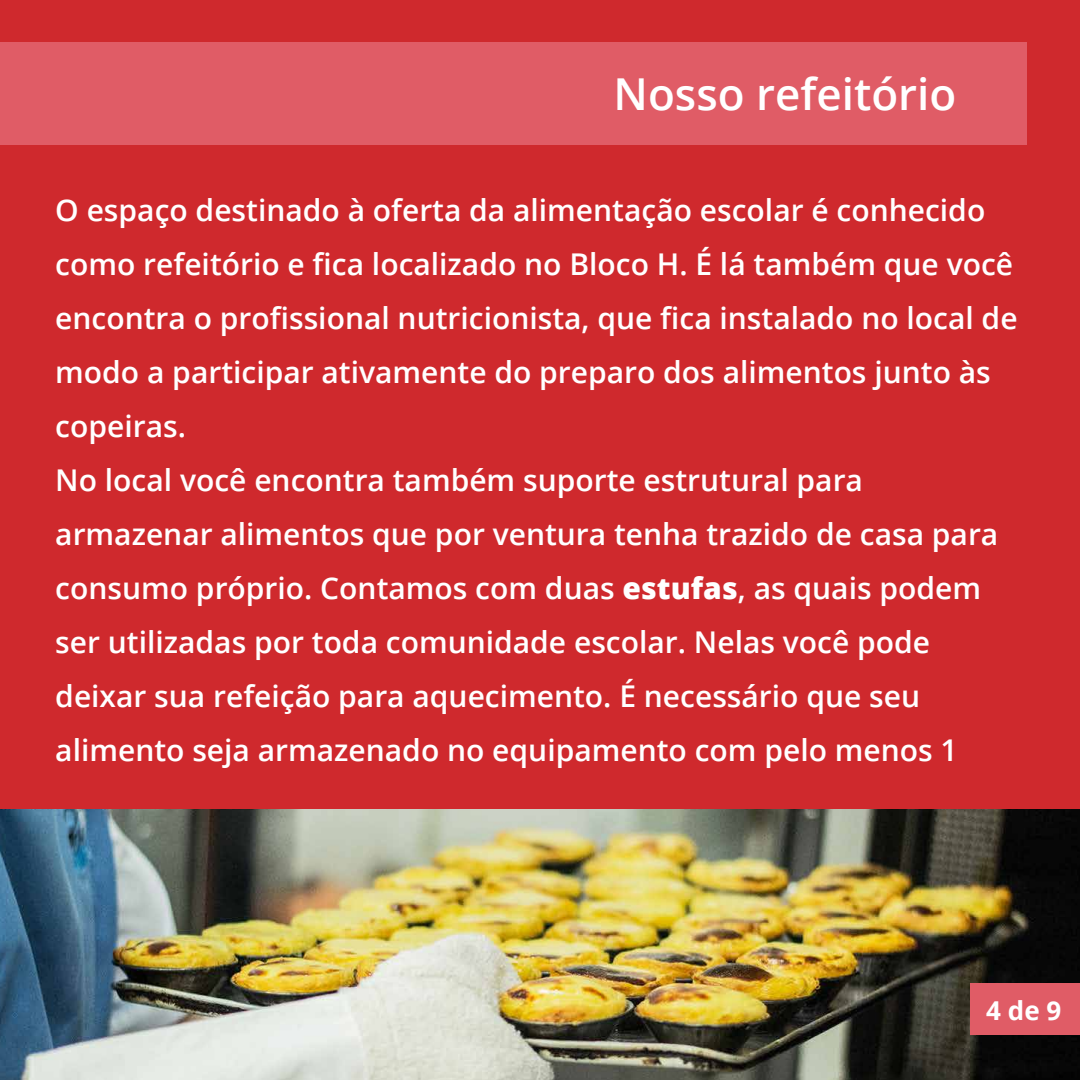
<style>
.page{position:relative;width:1080px;height:1080px;background:#fff}
.page>*{position:absolute;margin:0;border:0;box-sizing:border-box;transform-origin:0 0}
.t1{font:600 44px "Open Sans";color:#fff}
.t2{font:600 30px/54px "Open Sans";color:#fff}
.t3{font:700 26px "Open Sans";color:#fff}
.s1{font-weight:800}
</style>
<div class="page">
<img style="left:0;top:809px;width:1080px;height:271px">
<div style="left:0;top:0;width:1080px;height:809px;background:#cf292d"></div>
<div style="left:0;top:42px;width:1027px;height:103px;background:#e05c66"></div>
<div style="left:970px;top:983px;width:110px;height:52px;background:#e05c66"></div>
<h1 class="t1" style="left:614px;top:64px;width:344px">Nosso refeitório</h1>
<p class="t2" style="left:55px;top:183px;width:964px">O espaço destinado à oferta da alimentação escolar é conhecido como refeitório e fica localizado no Bloco H. É lá também que você encontra o profissional nutricionista, que fica instalado no local de modo a participar ativamente do preparo dos alimentos junto às copeiras.<br>No local você encontra também suporte estrutural para armazenar alimentos que por ventura tenha trazido de casa para consumo próprio. Contamos com duas <span class="s1">estufas</span>, as quais podem ser utilizadas por toda comunidade escolar. Nelas você pode deixar sua refeição para aquecimento. É necessário que seu alimento seja armazenado no equipamento com pelo menos 1</p>
<p class="t3" style="left:986px;top:992px;width:77px">4 de 9</p>
</div>
